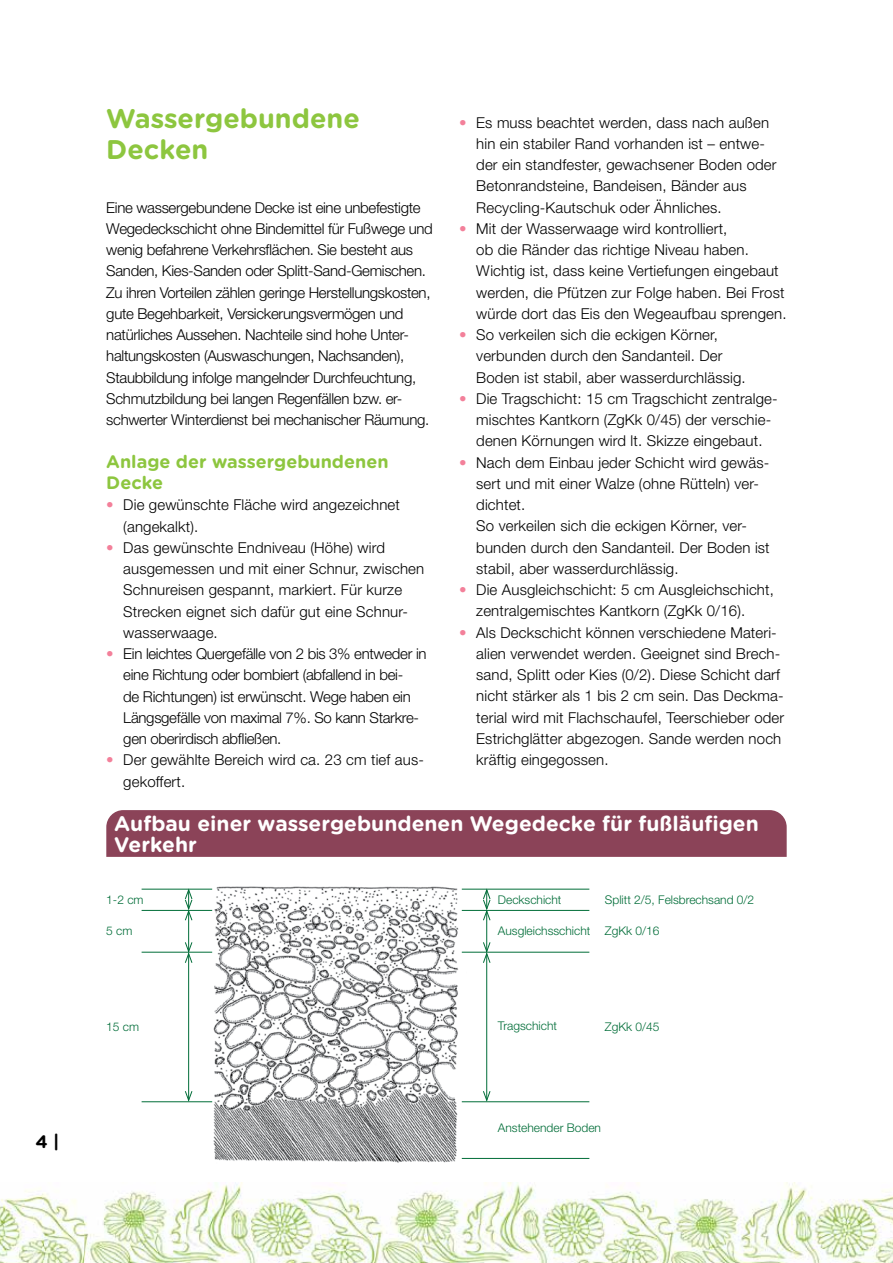
<style>
.page{position:relative;width:893px;height:1263px;background:#fff}
.page>*{position:absolute;margin:0;border:0;box-sizing:border-box;transform-origin:0 0}
.t1{font:700 27px/31.5px "Gotham Rounded";color:#8dc63f}
.t2{font:700 21px/21px "Gotham Rounded";color:#fff}
.t3{font:700 18px/21.3px "Gotham Rounded";color:#8dc63f}
.t4{font:700 18px "Gotham Rounded";color:#000}
.t5{font:300 15px/21.3px "Helvetica Neue LT Pro";letter-spacing:.01em;color:#000}
.t6{font:300 15px/21.3px "Helvetica Neue LT Pro";letter-spacing:-.02em;color:#000}
.t7{font:300 12px "Helvetica Neue LT Pro";color:#006d38}
.s1{color:#f3809a}
</style>
<div class="page">
<img style="left:83px;top:1182px;width:810px;height:81px">
<img style="left:0;top:1190px;width:83px;height:73px">
<img style="left:207px;top:886px;width:259px;height:277px">
<div style="left:106px;top:810px;width:681px;height:47px;background:#8b4358"></div>
<hr style="left:188px;top:911px;width:1px;height:40px;background:#006d38">
<svg style="left:184px;top:888px;width:9px;height:33px"></svg>
<hr style="left:486px;top:911px;width:1px;height:40px;background:#006d38">
<svg style="left:482px;top:888px;width:9px;height:33px"></svg>
<hr style="left:188px;top:954px;width:1px;height:146px;background:#006d38">
<svg style="left:185px;top:1090px;width:8px;height:11px"></svg>
<svg style="left:184px;top:941px;width:9px;height:23px"></svg>
<hr style="left:486px;top:954px;width:1px;height:146px;background:#006d38">
<svg style="left:483px;top:1090px;width:8px;height:11px"></svg>
<svg style="left:482px;top:941px;width:9px;height:23px"></svg>
<hr style="left:142px;top:889px;width:70px;height:1px;background:#006d38">
<hr style="left:462px;top:889px;width:127px;height:1px;background:#006d38">
<hr style="left:142px;top:910px;width:70px;height:1px;background:#006d38">
<hr style="left:462px;top:910px;width:127px;height:1px;background:#006d38">
<hr style="left:142px;top:952px;width:70px;height:1px;background:#006d38">
<hr style="left:462px;top:952px;width:127px;height:1px;background:#006d38">
<hr style="left:142px;top:1101px;width:70px;height:1px;background:#006d38">
<hr style="left:462px;top:1101px;width:127px;height:1px;background:#006d38">
<hr style="left:462px;top:1158px;width:127px;height:1px;background:#006d38">
<p class="t4" style="left:35px;top:1128px;width:26px">4 |</p>
<h1 class="t1" style="left:106px;top:101px;width:255px">Wassergebundene<br>Decken</h1>
<p class="t6" style="left:106px;top:196px;width:328px">Eine wassergebundene Decke ist eine unbefestigte Wegedeckschicht ohne Bindemittel für Fußwege und wenig befahrene Verkehrsflächen. Sie besteht aus Sanden, Kies-Sanden oder Splitt-Sand-Gemischen.<br>Zu ihren Vorteilen zählen geringe Herstellungskosten, gute Begehbarkeit, Versickerungsvermögen und natürliches Aussehen. Nachteile sind hohe Unter&shy;haltungskosten (Auswaschungen, Nachsanden), Staubbildung infolge mangelnder Durchfeuchtung, Schmutzbildung bei langen Regenfällen bzw. er&shy;schwerter Winterdienst bei mechanischer Räumung.</p>
<p class="t3" style="left:106px;top:450px;width:284px">Anlage der wassergebundenen<br>Decke</p>
<p class="t5" style="left:123px;top:494px;width:278px;text-indent:-17px"><span class="s1">•</span> Die gewünschte Fläche wird angezeichnet (angekalkt).</p>
<p class="t5" style="left:123px;top:536px;width:302px;text-indent:-17px"><span class="s1">•</span> Das gewünschte Endniveau (Höhe) wird ausgemessen und mit einer Schnur, zwischen Schnureisen gespannt, markiert. Für kurze Strecken eignet sich dafür gut eine Schnur&shy;wasserwaage.</p>
<p class="t6" style="left:123px;top:643px;width:305px;text-indent:-17px"><span class="s1">•</span> Ein leichtes Quergefälle von 2 bis 3% entweder in eine Richtung oder bombiert (abfallend in bei-<br>de Richtungen) ist erwünscht. Wege haben ein Längsgefälle von maximal 7%. So kann Starkre&shy;gen oberirdisch abfließen.</p>
<p class="t5" style="left:123px;top:749px;width:302px;text-indent:-17px"><span class="s1">•</span> Der gewählte Bereich wird ca. 23 cm tief aus&shy;gekoffert.</p>
<p class="t5" style="left:476px;top:111px;width:302px;text-indent:-17px"><span class="s1">•</span> Es muss beachtet werden, dass nach außen hin ein stabiler Rand vorhanden ist – entwe&shy;der ein standfester, gewachsener Boden oder Betonrandsteine, Bandeisen, Bänder aus Recycling-Kautschuk oder Ähnliches.</p>
<p class="t5" style="left:476px;top:217px;width:312px;text-indent:-17px"><span class="s1">•</span> Mit der Wasserwaage wird kontrolliert,<br>ob die Ränder das richtige Niveau haben.<br>Wichtig ist, dass keine Vertiefungen eingebaut werden, die Pfützen zur Folge haben. Bei Frost würde dort das Eis den Wegeaufbau sprengen.</p>
<p class="t5" style="left:476px;top:324px;width:271px;text-indent:-17px"><span class="s1">•</span> So verkeilen sich die eckigen Körner, verbunden durch den Sandanteil. Der<br>Boden ist stabil, aber wasserdurchlässig.</p>
<p class="t5" style="left:476px;top:388px;width:303px;text-indent:-17px"><span class="s1">•</span> Die Tragschicht: 15 cm Tragschicht zentralge&shy;mischtes Kantkorn (ZgKk 0/45) der verschie&shy;denen Körnungen wird lt. Skizze eingebaut.</p>
<p class="t5" style="left:476px;top:451px;width:295px;text-indent:-17px"><span class="s1">•</span> Nach dem Einbau jeder Schicht wird gewäs&shy;sert und mit einer Walze (ohne Rütteln) ver&shy;dichtet.<br>So verkeilen sich die eckigen Körner, ver&shy;bunden durch den Sandanteil. Der Boden ist stabil, aber wasserdurchlässig.</p>
<p class="t5" style="left:476px;top:579px;width:299px;text-indent:-17px"><span class="s1">•</span> Die Ausgleichschicht: 5 cm Ausgleichschicht, zentralgemischtes Kantkorn (ZgKk 0/16).</p>
<p class="t5" style="left:476px;top:621px;width:309px;text-indent:-17px"><span class="s1">•</span> Als Deckschicht können verschiedene Materi&shy;alien verwendet werden. Geeignet sind Brech&shy;sand, Splitt oder Kies (0/2). Diese Schicht darf nicht stärker als 1 bis 2 cm sein. Das Deckma&shy;terial wird mit Flachschaufel, Teerschieber oder Estrichglätter abgezogen. Sande werden noch kräftig eingegossen.</p>
<h2 class="t2" style="left:114px;top:812px;width:646px">Aufbau einer wassergebundenen Wegedecke für fußläufigen<br>Verkehr</h2>
<p class="t7" style="left:106px;top:892px;width:39px">1-2 cm</p>
<p class="t7" style="left:498px;top:892px;width:65px">Deckschicht</p>
<p class="t7" style="left:498px;top:924px;width:94px">Ausgleichsschicht</p>
<p class="t7" style="left:106px;top:924px;width:28px">5 cm</p>
<p class="t7" style="left:605px;top:892px;width:151px">Splitt 2/5, Felsbrechsand 0/2</p>
<p class="t7" style="left:605px;top:924px;width:56px">ZgKk 0/16</p>
<p class="t7" style="left:106px;top:1019px;width:34px">15 cm</p>
<p class="t7" style="left:498px;top:1018px;width:61px">Tragschicht</p>
<p class="t7" style="left:605px;top:1019px;width:56px">ZgKk 0/45</p>
<p class="t7" style="left:498px;top:1121px;width:105px">Anstehender Boden</p>
</div>
